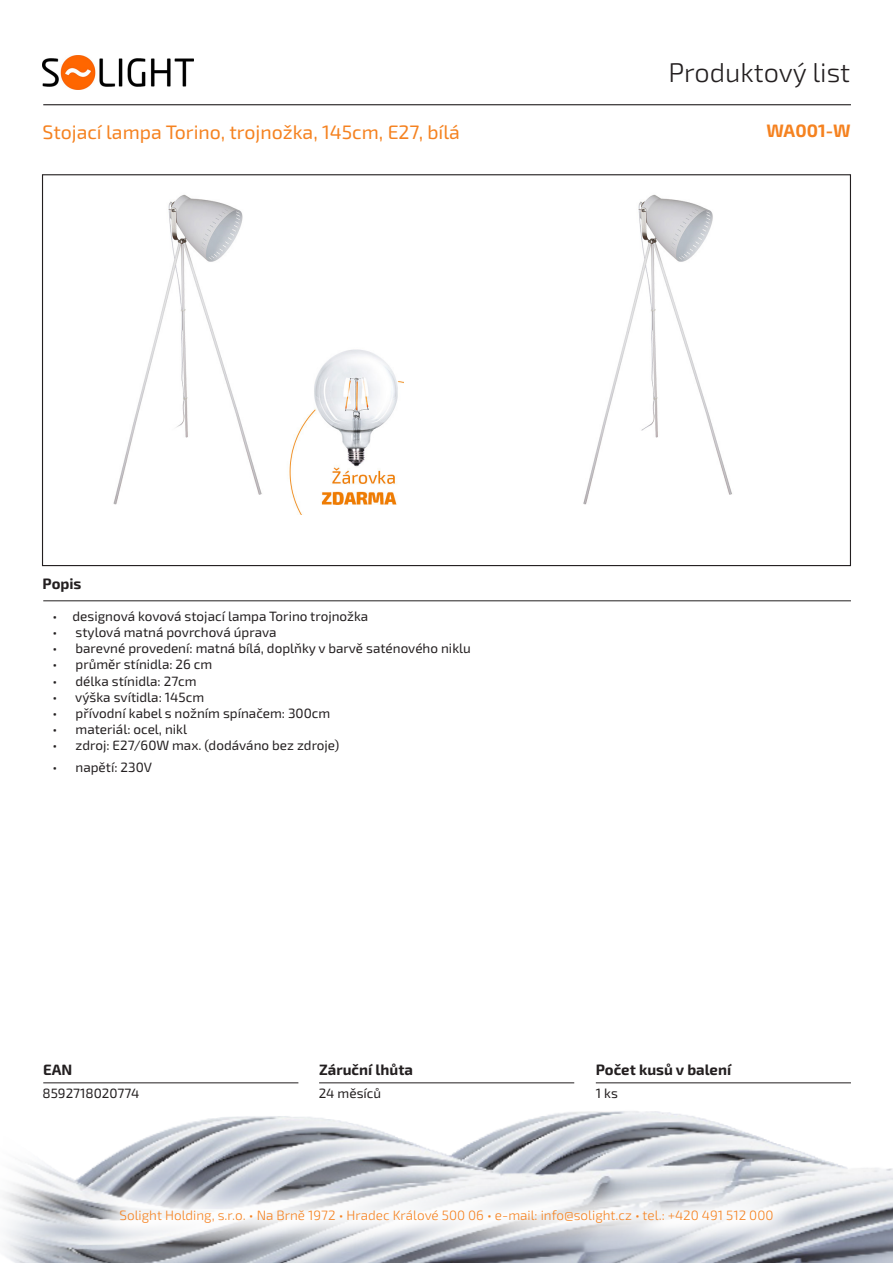
<style>
.page{position:relative;width:893px;height:1263px;background:#fff}
.page>*{position:absolute;margin:0;border:0;box-sizing:border-box;transform-origin:0 0}
.t1{font:300 27px "Exo 2.0";color:#231f20}
.t2{font:19.5px "Exo 2.0";color:#f58220}
.Kód_produktu{font:700 18px "Exo 2.0";color:#f58220}
.t3{font:700 15px "Exo 2.0";color:#231f20}
.t4{font:13.5px "Exo 2.0";color:#231f20}
.t5{font:300 13.5px "Exo 2.0";color:#f58220}
</style>
<div class="page">
<img style="left:3px;top:1082px;width:890px;height:181px">
<hr style="left:43px;top:104px;width:808px;height:1px;background:#231f20">
<hr style="left:43px;top:600px;width:808px;height:1px;background:#231f20">
<hr style="left:596px;top:1082px;width:255px;height:1px;background:#231f20">
<hr style="left:319px;top:1082px;width:255px;height:1px;background:#231f20">
<hr style="left:43px;top:1082px;width:255px;height:1px;background:#231f20">
<svg style="left:85px;top:1174px;width:723px;height:84px"></svg>
<img style="left:43px;top:55px;width:150px;height:34px">
<img style="left:113px;top:194px;width:291px;height:320px">
<img style="left:583px;top:194px;width:149px;height:311px">
<h1 class="t1" style="left:668px;top:57px;width:183px">Produktový list</h1>
<p class="t2" style="left:43px;top:120px;width:419px">Stojací lampa Torino, trojnožka, 145cm, E27, bílá</p>
<p class="Kód_produktu" style="left:766px;top:120px;width:86px">WA001-W</p>
<p class="t3" style="left:43px;top:575px;width:40px">Popis</p>
<p class="t4" style="left:53px;top:608px;width:317px">• designová kovová stojací lampa Torino trojnožka</p>
<p class="t4" style="left:53px;top:624px;width:226px">• stylová matná povrchová úprava</p>
<p class="t4" style="left:53px;top:640px;width:420px">• barevné provedení: matná bílá, doplňky v barvě saténového niklu</p>
<p class="t4" style="left:53px;top:657px;width:161px">• průměr stínidla: 26 cm</p>
<p class="t4" style="left:53px;top:673px;width:146px">• délka stínidla: 27cm</p>
<p class="t4" style="left:53px;top:689px;width:153px">• výška svítidla: 145cm</p>
<p class="t4" style="left:53px;top:705px;width:279px">• přívodní kabel s nožním spínačem: 300cm</p>
<p class="t4" style="left:53px;top:721px;width:136px">• materiál: ocel, nikl</p>
<p class="t4" style="left:53px;top:738px;width:288px">• zdroj: E27/60W max. (dodáváno bez zdroje)</p>
<p class="t4" style="left:53px;top:759px;width:101px">• napětí: 230V</p>
<p class="t3" style="left:43px;top:1060px;width:31px">EAN</p>
<p class="t3" style="left:319px;top:1060px;width:95px">Záruční lhůta</p>
<p class="t3" style="left:596px;top:1060px;width:137px">Počet kusů v balení</p>
<p class="t4" style="left:43px;top:1085px;width:98px">8592718020774</p>
<p class="t4" style="left:319px;top:1085px;width:64px">24 měsíců</p>
<p class="t4" style="left:596px;top:1085px;width:24px">1 ks</p>
<p class="t5" style="left:120px;top:1208px;width:655px">Solight Holding, s.r.o. • Na Brně 1972 • Hradec Králové 500 06 • e-mail: info@solight.cz • tel.: +420 491 512 000</p>
</div>
